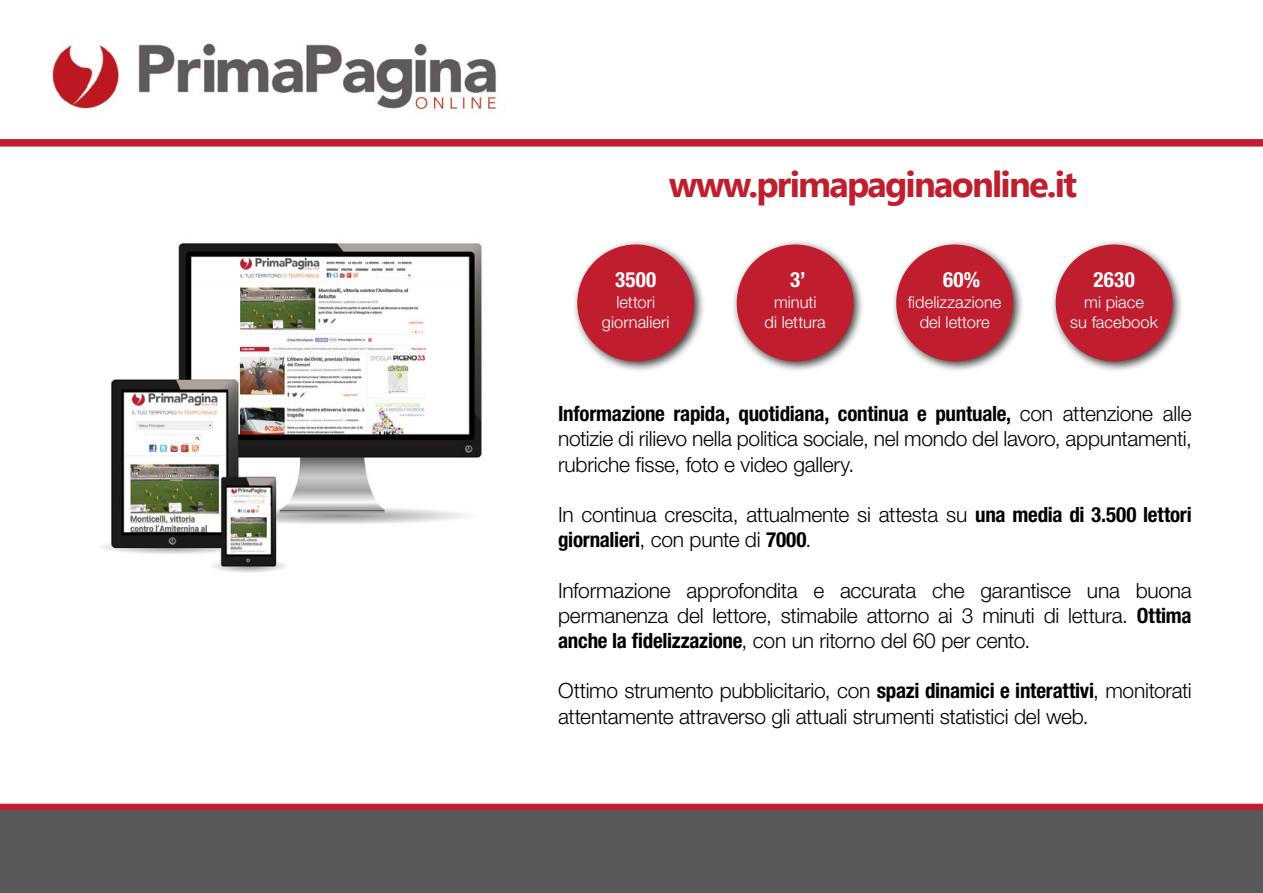
<style>
.page{position:relative;width:1263px;height:893px;background:#fff}
.page>*{position:absolute;margin:0;border:0;box-sizing:border-box;transform-origin:0 0}
.t1{font:700 36.15px "Segoe UI";letter-spacing:-.05em;color:#c01e2e}
.t2{font:300 21px/25.2px "Helvetica Neue LT Std";letter-spacing:-.015em;color:#000;text-align:justify}
.t3{font:700 condensed 21px "Helvetica Neue LT Std";letter-spacing:.015em;color:#fff}
.t4{font:300 16.5px/19.8px "Helvetica Neue LT Std";color:#fff;text-align:center}
.s1{font-weight:700;font-stretch:condensed}
</style>
<div class="page">
<img style="left:52px;top:42px;width:446px;height:71px">
<img style="left:102px;top:243px;width:380px;height:330px">
<div style="left:0;top:139px;width:1263px;height:8px;background:#c01e2e"></div>
<div style="left:0;top:804px;width:1263px;height:13px;background:#c01e2e"></div>
<div style="left:0;top:810px;width:1263px;height:83px;background:#59595b"></div>
<div style="left:572px;top:239px;width:134px;height:134px;background:#000;opacity:.75"></div>
<div style="left:577px;top:244px;width:117px;height:117px;background:#c01e2e;border-radius:50%"></div>
<div style="left:1050px;top:239px;width:134px;height:134px;background:#000;opacity:.75"></div>
<div style="left:1056px;top:244px;width:116px;height:117px;background:#c01e2e;border-radius:50%"></div>
<div style="left:890px;top:239px;width:135px;height:134px;background:#000;opacity:.75"></div>
<div style="left:896px;top:244px;width:117px;height:117px;background:#c01e2e;border-radius:50%"></div>
<div style="left:731px;top:239px;width:134px;height:134px;background:#000;opacity:.75"></div>
<div style="left:737px;top:244px;width:117px;height:117px;background:#c01e2e;border-radius:50%"></div>
<h1 class="t1" style="left:669px;top:156px;width:410px">www.primapaginaonline.it</h1>
<p class="t3" style="left:615px;top:267px;width:43px">3500</p>
<p class="t4" style="left:602px;top:292px;width:69px">lettori giornalieri</p>
<p class="t3" style="left:790px;top:267px;width:17px">3’</p>
<p class="t4" style="left:764px;top:292px;width:63px">minuti<br>di lettura</p>
<p class="t3" style="left:943px;top:267px;width:39px">60%</p>
<p class="t4" style="left:908px;top:292px;width:95px">fidelizzazione del lettore</p>
<p class="t3" style="left:1093px;top:267px;width:43px">2630</p>
<p class="t4" style="left:1070px;top:292px;width:89px">mi piace<br>su facebook</p>
<p class="t2" style="left:558px;top:401px;width:635px"><span class="s1">Informazione rapida, quotidiana, continua e puntuale,</span> con attenzione alle notizie di rilievo nella politica sociale, nel mondo del lavoro, appuntamenti, rubriche fisse, foto e video gallery.</p>
<p class="t2" style="left:558px;top:501px;width:635px">In continua crescita, attualmente si attesta su <span class="s1">una media di 3.500 lettori giornalieri</span>, con punte di <span class="s1">7000</span>.</p>
<p class="t2" style="left:558px;top:577px;width:635px">Informazione approfondita e accurata che garantisce una buona permanenza del lettore, stimabile attorno ai 3 minuti di lettura. <span class="s1">Ottima anche la fidelizzazione</span>, con un ritorno del 60 per cento.</p>
<p class="t2" style="left:558px;top:678px;width:635px">Ottimo strumento pubblicitario, con <span class="s1">spazi dinamici e interattivi</span>, monitorati attentamente attraverso gli attuali strumenti statistici del web.</p>
</div>
